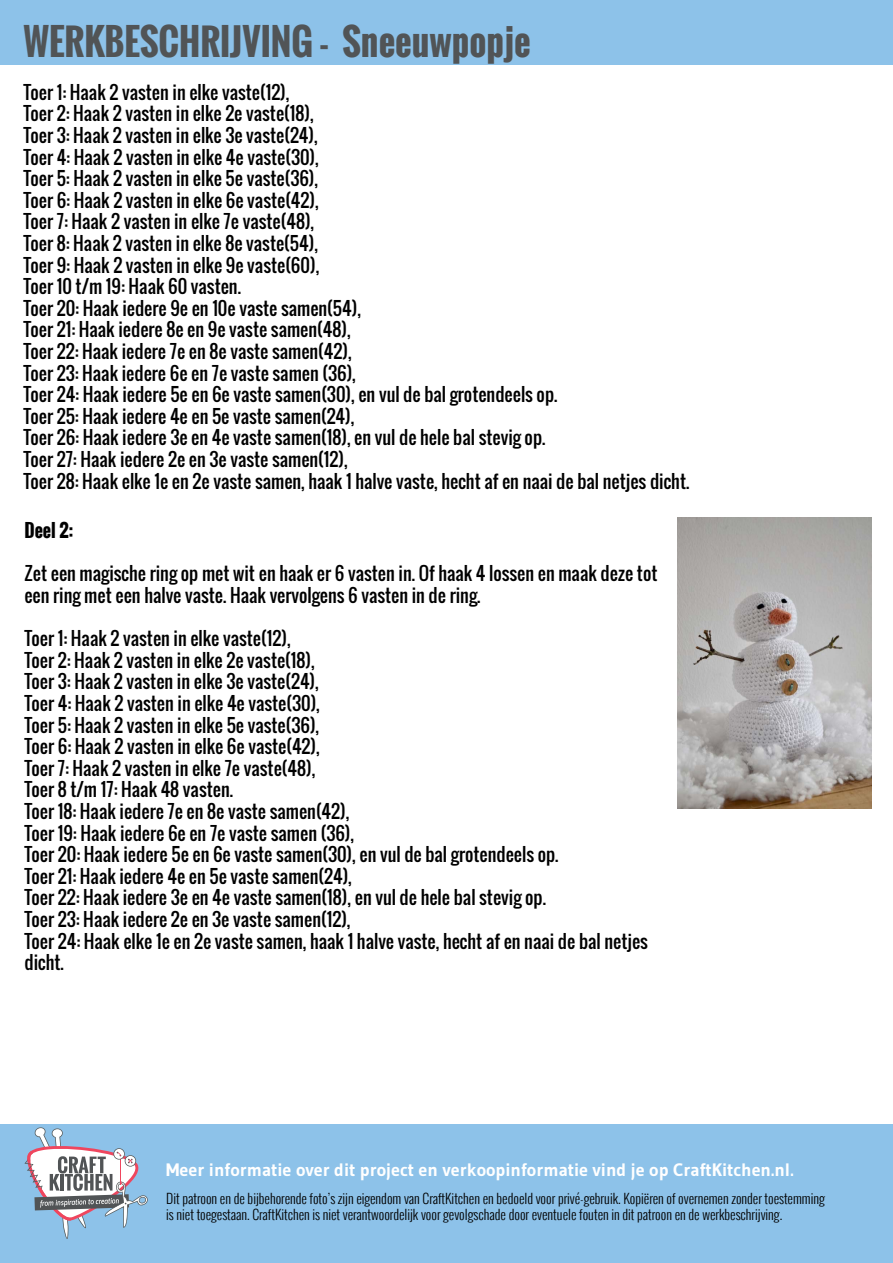
<style>
.page{position:relative;width:893px;height:1263px;background:#fff}
.page>*{position:absolute;margin:0;border:0;box-sizing:border-box;transform-origin:0 0}
.t1{font:700 36px "Oswald";color:#515456}
.t2{font:18px/21.6px "Oswald";color:#000}
.t3{font:700 18px "Gudea";color:#fff}
.t4{font:700 18px "Oswald";color:#000}
.t5{font:300 13.5px/16.2px "Oswald";color:#000}
</style>
<div class="page">
<div style="left:0;top:1125px;width:893px;height:138px;background:#8dc2e9"></div>
<div style="left:0;top:0;width:893px;height:64px;background:#8dc2e9"></div>
<svg style="left:24px;top:1127px;width:124px;height:112px"></svg>
<img style="left:677px;top:517px;width:195px;height:292px">
<h1 class="t1" style="left:23px;top:14px;width:509px">WERKBESCHRIJVING - Sneeuwpopje</h1>
<p class="t2" style="left:23px;top:81px;width:668px">Toer 1: Haak 2 vasten in elke vaste(12),<br>Toer 2: Haak 2 vasten in elke 2e vaste(18),<br>Toer 3: Haak 2 vasten in elke 3e vaste(24),<br>Toer 4: Haak 2 vasten in elke 4e vaste(30),<br>Toer 5: Haak 2 vasten in elke 5e vaste(36),<br>Toer 6: Haak 2 vasten in elke 6e vaste(42),<br>Toer 7: Haak 2 vasten in elke 7e vaste(48),<br>Toer 8: Haak 2 vasten in elke 8e vaste(54),<br>Toer 9: Haak 2 vasten in elke 9e vaste(60),<br>Toer 10 t/m 19: Haak 60 vasten.<br>Toer 20: Haak iedere 9e en 10e vaste samen(54),<br>Toer 21: Haak iedere 8e en 9e vaste samen(48),<br>Toer 22: Haak iedere 7e en 8e vaste samen(42),<br>Toer 23: Haak iedere 6e en 7e vaste samen (36),<br>Toer 24: Haak iedere 5e en 6e vaste samen(30), en vul de bal grotendeels op.<br>Toer 25: Haak iedere 4e en 5e vaste samen(24),<br>Toer 26: Haak iedere 3e en 4e vaste samen(18), en vul de hele bal stevig op.<br>Toer 27: Haak iedere 2e en 3e vaste samen(12),<br>Toer 28: Haak elke 1e en 2e vaste samen, haak 1 halve vaste, hecht af en naai de bal netjes dicht.</p>
<p class="t4" style="left:24px;top:517px;width:50px">Deel 2:</p>
<p class="t2" style="left:24px;top:563px;width:635px">Zet een magische ring op met wit en haak er 6 vasten in. Of haak 4 lossen en maak deze tot een ring met een halve vaste. Haak vervolgens 6 vasten in de ring.</p>
<p class="t2" style="left:24px;top:628px;width:625px">Toer 1: Haak 2 vasten in elke vaste(12),<br>Toer 2: Haak 2 vasten in elke 2e vaste(18),<br>Toer 3: Haak 2 vasten in elke 3e vaste(24),<br>Toer 4: Haak 2 vasten in elke 4e vaste(30),<br>Toer 5: Haak 2 vasten in elke 5e vaste(36),<br>Toer 6: Haak 2 vasten in elke 6e vaste(42),<br>Toer 7: Haak 2 vasten in elke 7e vaste(48),<br>Toer 8 t/m 17: Haak 48 vasten.<br>Toer 18: Haak iedere 7e en 8e vaste samen(42),<br>Toer 19: Haak iedere 6e en 7e vaste samen (36),<br>Toer 20: Haak iedere 5e en 6e vaste samen(30), en vul de bal grotendeels op.<br>Toer 21: Haak iedere 4e en 5e vaste samen(24),<br>Toer 22: Haak iedere 3e en 4e vaste samen(18), en vul de hele bal stevig op.<br>Toer 23: Haak iedere 2e en 3e vaste samen(12),<br>Toer 24: Haak elke 1e en 2e vaste samen, haak 1 halve vaste, hecht af en naai de bal netjes dicht.</p>
<p class="t3" style="left:166px;top:1159px;width:629px">Meer informatie over dit project en verkoopinformatie vind je op CraftKitchen.nl.</p>
<p class="t5" style="left:166px;top:1190px;width:660px">Dit patroon en de bijbehorende foto’s zijn eigendom van CraftKitchen en bedoeld voor privé-gebruik. Kopiëren of overnemen zonder toestemming is niet toegestaan. CraftKitchen is niet verantwoordelijk voor gevolgschade door eventuele fouten in dit patroon en de werkbeschrijving.</p>
</div>
